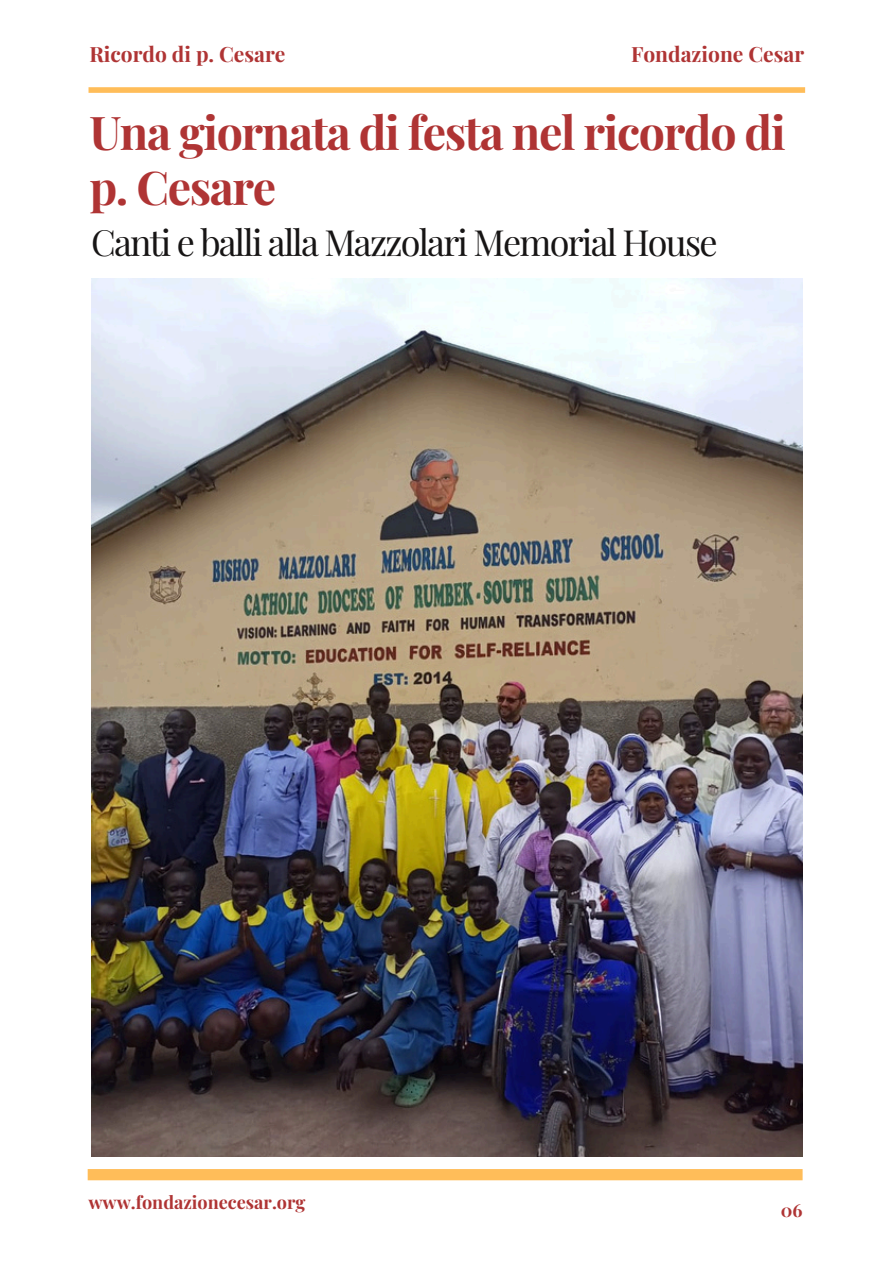
<style>
.page{position:relative;width:894px;height:1264px;background:#fff}
.page>*{position:absolute;margin:0;border:0;box-sizing:border-box;transform-origin:0 0}
.t1{font:700 46.5px/55.2px "Playfair Display";letter-spacing:-.03em;color:#af3434}
.t2{font:36px "Playfair Display";letter-spacing:-.05em;color:#171515}
.t3{font:700 21px "Playfair Display";color:#af3434}
.t4{font:700 18px "Playfair Display";color:#af3434}
</style>
<div class="page">
<div style="left:88px;top:1168px;width:714px;height:12px;background:#ffbd59"></div>
<div style="left:88px;top:87px;width:716px;height:6px;background:#ffbd59"></div>
<img style="left:91px;top:279px;width:711px;height:877px">
<p class="t3" style="left:89px;top:40px;width:198px">Ricordo di p. Cesare</p>
<h2 class="t3" style="left:630px;top:40px;width:175px">Fondazione Cesar</h2>
<h3 class="t1" style="left:89px;top:103px;width:697px">Una giornata di festa nel ricordo di p. Cesare</h3>
<h3 class="t2" style="left:91px;top:217px;width:628px">Canti e balli alla Mazzolari Memorial House</h3>
<p class="t4" style="left:88px;top:1189px;width:218px">www.fondazionecesar.org</p>
<h3 class="t4" style="left:780px;top:1197px;width:23px">06</h3>
</div>
